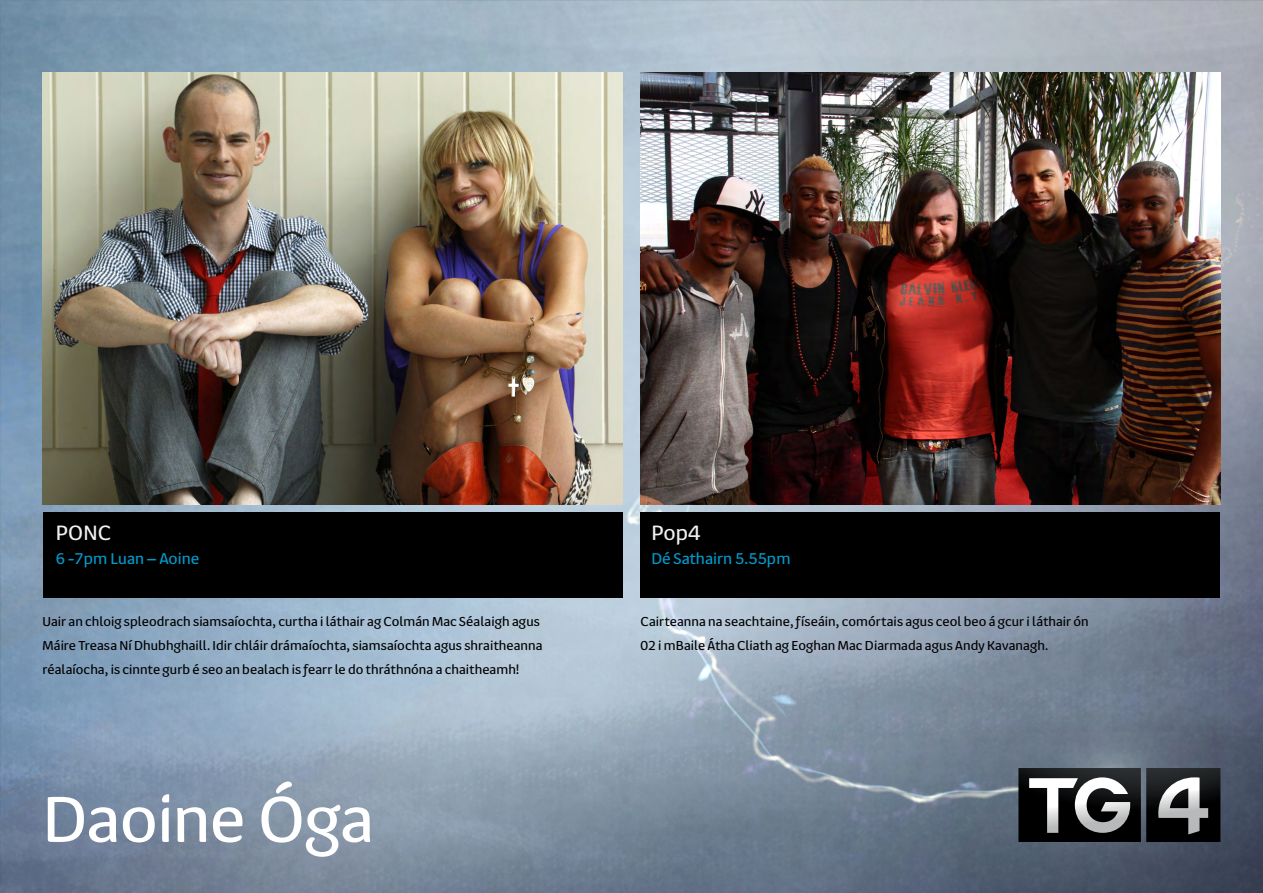
<style>
.page{position:relative;width:1263px;height:893px;background:#fff}
.page>*{position:absolute;margin:0;border:0;box-sizing:border-box;transform-origin:0 0}
.t1{font:75px "TG4";letter-spacing:-.005em;color:#fff}
.t2{font:24px "TG4";letter-spacing:.005em;color:#f1f1f2}
.t3{font:18px "TG4";letter-spacing:.005em;color:#009bcd}
.t4{font:15px/24px "TG4";letter-spacing:.01em;color:#000}
</style>
<div class="page">
<img style="left:0;top:0;width:1263px;height:893px">
<svg style="left:1018px;top:768px;width:202px;height:74px"></svg>
<img style="left:43px;top:72px;width:579px;height:433px">
<img style="left:640px;top:72px;width:580px;height:433px">
<div style="left:43px;top:512px;width:579px;height:85px;background:#000"></div>
<div style="left:640px;top:512px;width:580px;height:85px;background:#000"></div>
<h2 class="t2" style="left:56px;top:516px;width:56px">PONC</h2>
<p class="t3" style="left:56px;top:546px;width:145px">6 -7pm Luan – Aoine</p>
<p class="t4" style="left:43px;top:609px;width:501px">Uair an chloig spleodrach siamsaíochta, curtha i láthair ag Colmán Mac Séalaigh agus<br>Máire Treasa Ní Dhubhghaill. Idir chláir drámaíochta, siamsaíochta agus shraitheanna réalaíocha, is cinnte gurb é seo an bealach is fearr le do thráthnóna a chaitheamh!</p>
<h1 class="t1" style="left:43px;top:765px;width:333px">Daoine Óga</h1>
<h2 class="t2" style="left:651px;top:516px;width:51px">Pop4</h2>
<p class="t3" style="left:651px;top:546px;width:141px">Dé Sathairn 5.55pm</p>
<p class="t4" style="left:640px;top:609px;width:450px">Cairteanna na seachtaine, físeáin, comórtais agus ceol beo á gcur i láthair ón<br>02 i mBaile Átha Cliath ag Eoghan Mac Diarmada agus Andy Kavanagh.</p>
</div>
